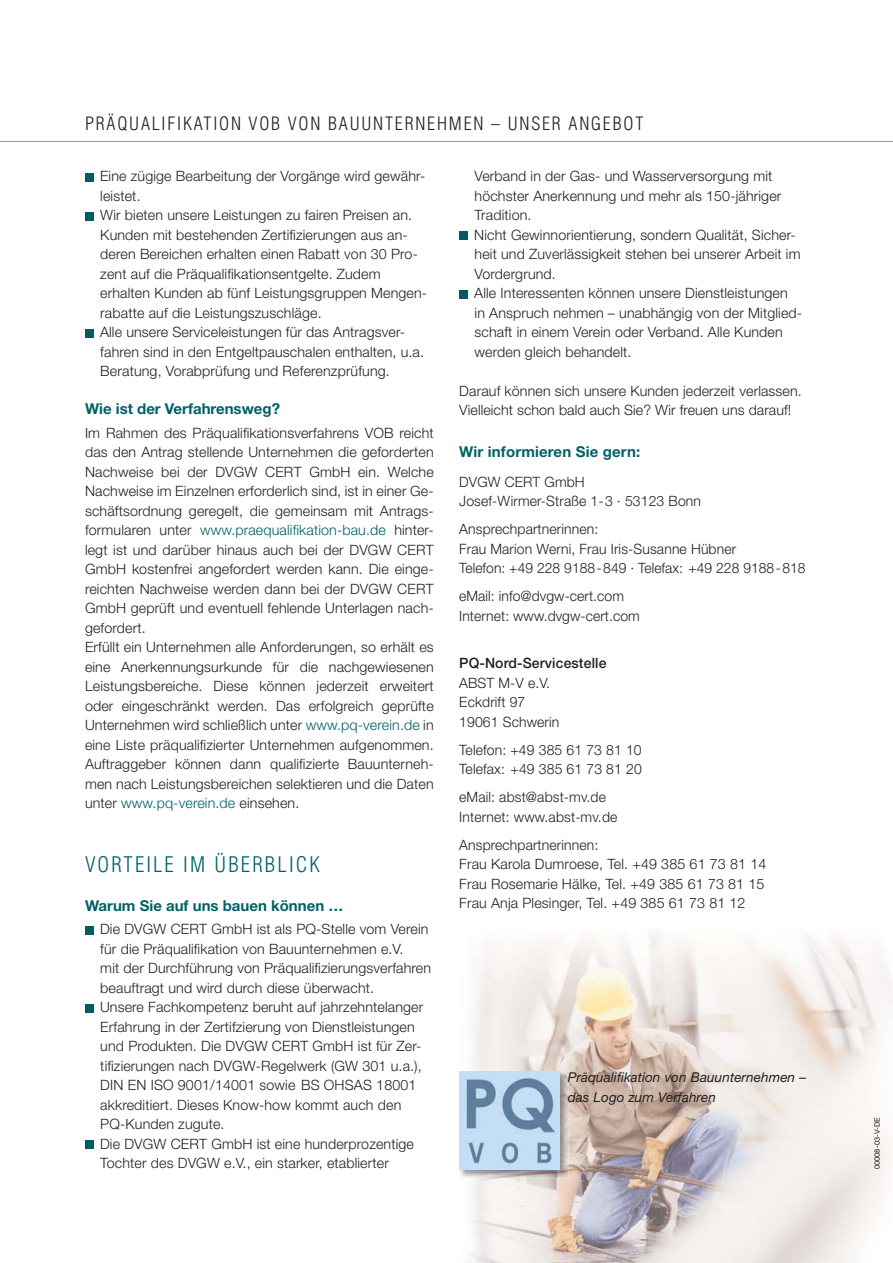
<style>
.page{position:relative;width:893px;height:1263px;background:#fff}
.page>*{position:absolute;margin:0;border:0;box-sizing:border-box;transform-origin:0 0}
.t1{font:300 condensed 21px "Helvetica";letter-spacing:.1em;color:#006167}
.t2{font:300 condensed 18px "Helvetica";letter-spacing:.1em;color:#231f20}
.t3{font:700 15px "Helvetica Neue";color:#006167}
.t4{font:300 14.25px/19.5px "Helvetica Neue";letter-spacing:.01em;color:#231f20}
.t5{font:500 14.25px "Helvetica Neue";letter-spacing:.01em;color:#231f20}
.t6{font:italic 13.5px/19.5px "Helvetica Neue";letter-spacing:.005em;color:#231f20}
.t7{font:7.5px "Helvetica Neue";letter-spacing:.005em;color:#231f20}
.s1{color:#006167}
.s2{color:#005c63}
</style>
<div class="page">
<img style="left:471px;top:932px;width:421px;height:186px">
<img style="left:525px;top:1118px;width:367px;height:145px">
<img style="left:569px;top:1073px;width:237px;height:12px">
<img style="left:569px;top:1092px;width:146px;height:13px">
<hr style="left:0;top:141px;width:893px;height:1px;background:#72a2a8">
<div style="left:459px;top:231px;width:9px;height:9px;background:#005c63"></div>
<div style="left:459px;top:290px;width:9px;height:8px;background:#005c63"></div>
<div style="left:85px;top:173px;width:9px;height:8px;background:#005c63"></div>
<div style="left:85px;top:212px;width:9px;height:8px;background:#005c63"></div>
<div style="left:85px;top:329px;width:9px;height:8px;background:#005c63"></div>
<div style="left:85px;top:926px;width:9px;height:8px;background:#005c63"></div>
<div style="left:85px;top:1004px;width:9px;height:8px;background:#005c63"></div>
<div style="left:85px;top:1140px;width:9px;height:9px;background:#005c63"></div>
<img style="left:459px;top:1071px;width:109px;height:108px">
<svg style="left:568px;top:1073px;width:1px;height:12px"></svg>
<svg style="left:568px;top:1092px;width:1px;height:13px"></svg>
<img style="left:459px;top:1072px;width:100px;height:98px">
<p class="t2" style="left:85px;top:117px;width:560px">PRÄQUALIFIKATION VOB VON BAUUNTERNEHMEN – UNSER ANGEBOT</p>
<p class="t4" style="left:100px;top:168px;width:329px">Eine zügige Bearbeitung der Vorgänge wird gewähr&shy;leistet.<br>Wir bieten unsere Leistungen zu fairen Preisen an.<br>Kunden mit bestehenden Zertifizierungen aus an - deren Bereichen erhalten einen Rabatt von 30 Pro - zent auf die Präqualifikationsentgelte. Zudem<br>erhal ten Kunden ab fünf Leistungsgruppen Mengen&shy;rabatte auf die Leistungszuschläge.<br>Alle unsere Serviceleistungen für das Antragsver&shy;fahren sind in den Entgeltpauschalen enthalten, u.a.<br>Beratung, Vorabprüfung und Referenzprüfung.</p>
<p class="t3" style="left:85px;top:403px;width:196px">Wie ist der Verfahrensweg?</p>
<p class="t4" style="left:85px;top:424px;width:350px">Im Rahmen des Präqualifikationsverfahrens VOB reicht das den Antrag stel lende Unternehmen die geforderten Nachweise bei der DVGW CERT GmbH ein. Welche Nach weise im Einzelnen erforderlich sind, ist in einer Ge&shy;schäftsordnung geregelt, die gemeinsam mit An trags&shy;formularen unter <span class="s1">www.praequalifikation-bau.</span><span class="s2">de</span> hinter&shy;legt ist und darüber hinaus auch bei der DVGW CERT GmbH kostenfrei angefordert werden kann. Die einge&shy;reichten Nachweise werden dann bei der DVGW CERT GmbH geprüft und eventuell fehlende Unterlagen nach&shy;gefordert.<br>Erfüllt ein Unternehmen alle Anforderungen, so erhält es eine Aner kennungsurkunde für die nachgewiesenen Leis tungsbereiche. Diese können jederzeit erweitert oder eingeschränkt werden. Das erfolgreich geprüfte Unter nehmen wird schließlich unter <span class="s1">www.pq-verein.de</span> in eine Liste präqualifizierter Unternehmen aufgenommen.<br>Auftraggeber können dann qualifizierte Bauunterneh&shy;men nach Leistungsbereichen selektieren und die Daten unter <span class="s1">www.pq-verein.de</span> einsehen.</p>
<h1 class="t1" style="left:85px;top:856px;width:237px">VORTEILE IM ÜBERBLICK</h1>
<p class="t3" style="left:85px;top:900px;width:260px">Warum Sie auf uns bauen können …</p>
<p class="t4" style="left:100px;top:921px;width:333px">Die DVGW CERT GmbH ist als PQ-Stelle vom Verein für die Präqualifikation von Bauunternehmen e.V.<br>mit der Durch führung von Präqualifizierungsverfahren beauftragt und wird durch diese überwacht.<br>Unsere Fachkompetenz beruht auf jahrzehntelanger Erfahrung in der Zertifzierung von Dienstleistungen und Produkten. Die DVGW CERT GmbH ist für Zer - tifizierungen nach DVGW-Regelwerk (GW 301 u.a.), DIN EN ISO 9001/14001 sowie BS OHSAS 18001 akkreditiert. Dieses Know-how kommt auch den PQ-Kunden zugute.<br>Die DVGW CERT GmbH ist eine hunderprozentige Tochter des DVGW e.V., ein starker, etablierter</p>
<p class="t4" style="left:474px;top:168px;width:329px">Verband in der Gas- und Wasserversorgung mit höchster Anerkennung und mehr als 150-jähriger Tradition.<br>Nicht Gewinnorientierung, sondern Qualität, Sicher&shy;heit und Zuverlässigkeit stehen bei unserer Arbeit im Vordergrund.<br>Alle Interessenten können unsere Dienstleistungen<br>in Anspruch nehmen – unabhängig von der Mitglied&shy;schaft in einem Verein oder Verband. Alle Kunden werden gleich behandelt.</p>
<p class="t4" style="left:459px;top:382px;width:344px">Darauf können sich unsere Kunden jederzeit verlassen.<br>Vielleicht schon bald auch Sie? Wir freuen uns darauf!</p>
<p class="t3" style="left:459px;top:446px;width:183px">Wir informieren Sie gern:</p>
<p class="t4" style="left:459px;top:473px;width:243px">DVGW CERT GmbH<br>Josef-Wirmer-Straße 1-3 · 53123 Bonn</p>
<p class="t4" style="left:459px;top:521px;width:348px">Ansprechpartnerinnen:<br>Frau Marion Werni, Frau Iris-Susanne Hübner<br>Telefon: +49 228 9188-849 · Telefax: +49 228 9188-818</p>
<p class="t4" style="left:459px;top:588px;width:182px">eMail: info@dvgw-cert.com<br>Internet: www.dvgw-cert.com</p>
<p class="t5" style="left:459px;top:658px;width:149px">PQ-Nord-Servicestelle</p>
<p class="t4" style="left:459px;top:674px;width:102px">ABST M-V e.V.<br>Eckdrift 97<br>19061 Schwerin</p>
<p class="t4" style="left:459px;top:741px;width:184px">Telefon: +49 385 61 73 81 10<br>Telefax: +49 385 61 73 81 20</p>
<p class="t4" style="left:459px;top:789px;width:160px">eMail: abst@abst-mv.de<br>Internet: www.abst-mv.de</p>
<p class="t4" style="left:459px;top:836px;width:309px">Ansprechpartnerinnen:<br>Frau Karola Dumroese, Tel. +49 385 61 73 81 14<br>Frau Rosemarie Hälke, Tel. +49 385 61 73 81 15<br>Frau Anja Plesinger, Tel. +49 385 61 73 81 12</p>
<p class="t6" style="left:568px;top:1069px;width:240px">Präqualifikation von Bauunternehmen – das Logo zum Verfahren</p>
<p class="t7" style="left:874px;top:1169px;width:54px;rotate:-90deg">00008-03-V-DE</p>
</div>
